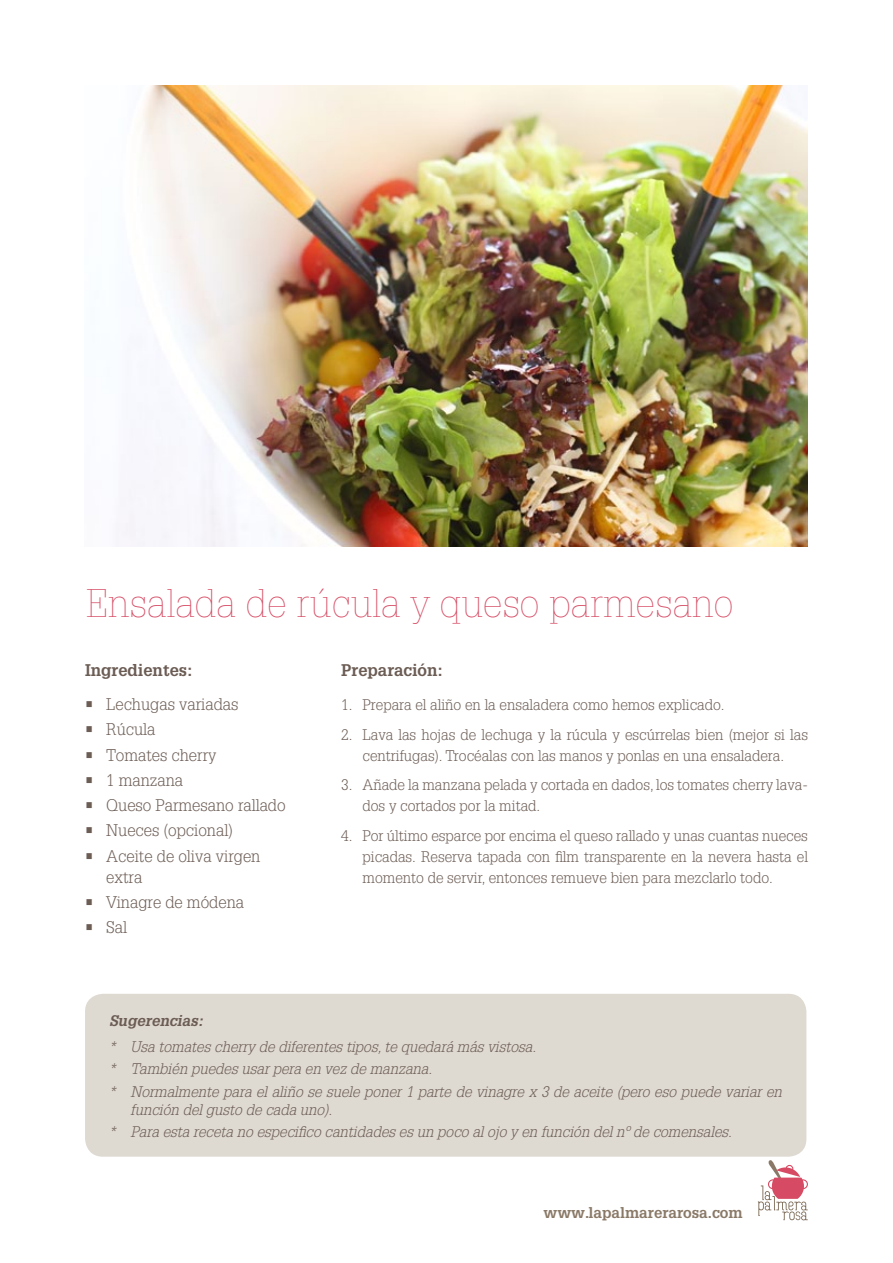
<style>
.page{position:relative;width:893px;height:1263px;background:#fff}
.page>*{position:absolute;margin:0;border:0;box-sizing:border-box;transform-origin:0 0}
.t1{font:100 39px "Glypha";color:#d64a63}
.t2{font:300 16.5px/21px "Glypha";color:#6b5c54}
.t3{font:700 16.5px "Glypha";color:#6b5c54}
.t4{font:300 15px/21px "Glypha";color:#6b5c54;text-align:center}
.t5{font:italic 300 15px/22.2px "Glypha";color:#6b5c54}
.t6{font:700 15px "Glypha";color:#8a7967}
.t7{font:italic 700 15px "Glypha";color:#6b5c54}
</style>
<div class="page">
<svg style="left:758px;top:1160px;width:50px;height:60px"></svg>
<div style="left:85px;top:994px;width:721px;height:163px;background:#ded9d1;border-radius:18px"></div>
<img style="left:122px;top:85px;width:686px;height:462px">
<h1 class="t1" style="left:87px;top:581px;width:648px">Ensalada de rúcula y queso parmesano</h1>
<p class="t3" style="left:85px;top:660px;width:109px">Ingredientes:</p>
<p class="t2" style="left:85px;top:694px;width:155px">• Lechugas variadas</p>
<p class="t2" style="left:85px;top:719px;width:72px">• Rúcula</p>
<p class="t2" style="left:85px;top:745px;width:133px">• Tomates cherry</p>
<p class="t2" style="left:85px;top:770px;width:100px">• 1 manzana</p>
<p class="t2" style="left:85px;top:795px;width:202px">• Queso Parmesano rallado</p>
<p class="t2" style="left:85px;top:820px;width:149px">• Nueces (opcional)</p>
<p class="t2" style="left:106px;top:846px;width:156px;text-indent:-21px">• Aceite de oliva virgen extra</p>
<p class="t2" style="left:85px;top:892px;width:161px">• Vinagre de módena</p>
<p class="t2" style="left:85px;top:917px;width:44px">• Sal</p>
<p class="t3" style="left:341px;top:660px;width:103px">Preparación:</p>
<p class="t4" style="left:341px;top:695px;width:385px">1. Prepara el aliño en la ensaladera como hemos explicado.</p>
<p class="t4" style="left:341px;top:724px;width:468px">2. Lava las hojas de lechuga y la rúcula y escúrrelas bien (mejor si las centrifugas). Trocéalas con las manos y ponlas en una ensaladera.</p>
<p class="t4" style="left:362px;top:775px;width:447px;text-align:left;text-indent:-21px">3. Añade la manzana pelada y cortada en dados, los tomates cherry lava&shy;dos y cortados por la mitad.</p>
<p class="t4" style="left:362px;top:825px;width:447px;text-align:justify;text-indent:-21px">4. Por último esparce por encima el queso rallado y unas cuantas nueces picadas. Reserva tapada con film transparente en la nevera hasta el momento de servir, entonces remueve bien para mezclarlo todo.</p>
<p class="t7" style="left:109px;top:1011px;width:95px">Sugerencias:</p>
<p class="t5" style="left:109px;top:1036px;width:674px">* Usa tomates cherry de diferentes tipos, te quedará más vistosa.<br>* También puedes usar pera en vez de manzana.<br>* Normalmente para el aliño se suele poner 1 parte de vinagre x 3 de aceite (pero eso puede variar en</p>
<p class="t5" style="left:109px;top:1098px;width:624px;text-indent:21px">función del gusto de cada uno).<br>* Para esta receta no especifico cantidades es un poco al ojo y en función del nº de comensales.</p>
<p class="t6" style="left:543px;top:1203px;width:201px">www.lapalmarerarosa.com</p>
</div>
